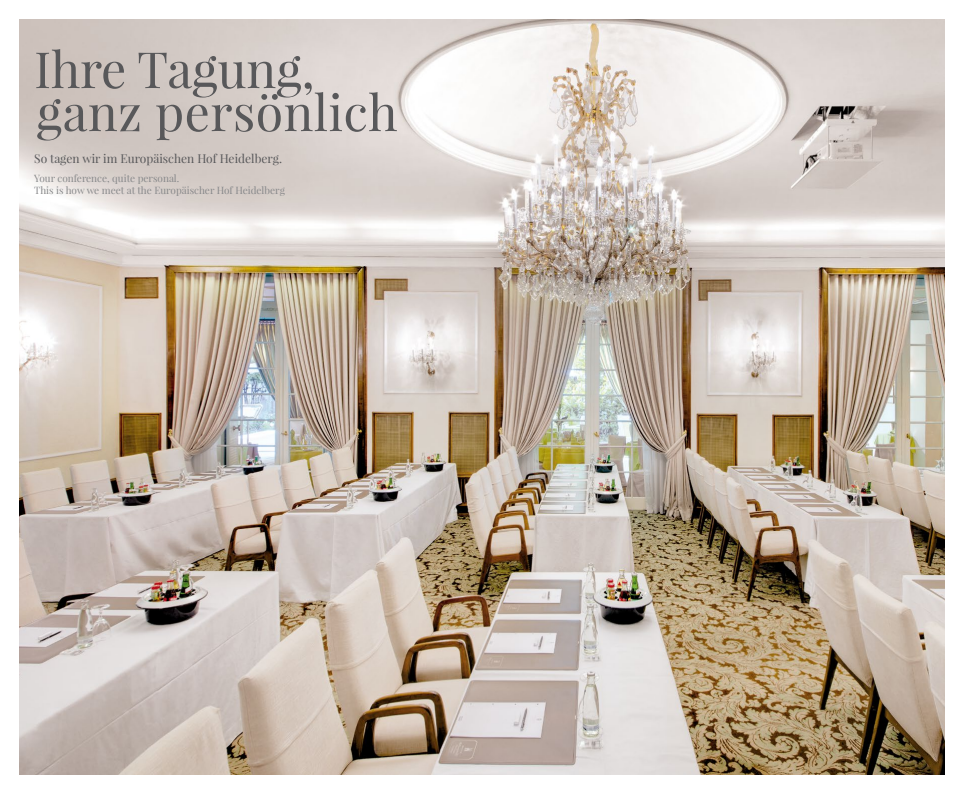
<style>
.page{position:relative;width:964px;height:794px;background:#fff}
.page>*{position:absolute;margin:0;border:0;box-sizing:border-box;transform-origin:0 0}
.t1{font:50px/43px "Playfair Display";letter-spacing:.01em;color:#58585a}
.t2{font:12px "Playfair Display";color:#58585a}
.t3{font:10px/12px "Playfair Display";color:#87888a}
</style>
<div class="page">
<img style="left:20px;top:20px;width:924px;height:754px">
<h1 class="t1" style="left:34px;top:48px;width:365px">Ihre Tagung, ganz persönlich</h1>
<p class="t3" style="left:34px;top:172px;width:252px">Your conference, quite personal.<br>This is how we meet at the Europäischer Hof Heidelberg</p>
<p class="t2" style="left:34px;top:151px;width:249px">So tagen wir im Europäischen Hof Heidelberg.</p>
</div>
